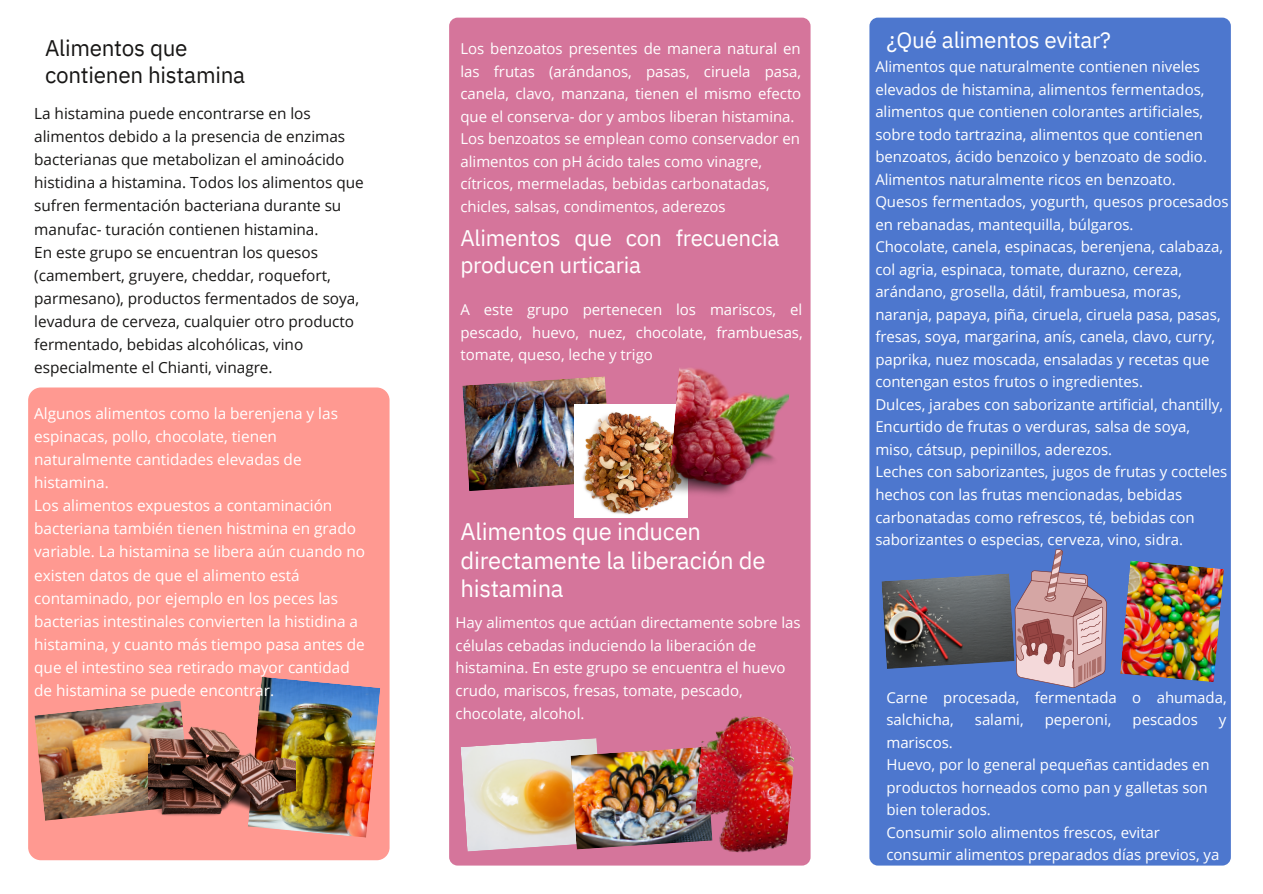
<style>
.page{position:relative;width:1263px;height:894px;background:#fff}
.page>*{position:absolute;margin:0;border:0;box-sizing:border-box;transform-origin:0 0}
.t1{font:23.85px/28.7px "IBM Plex Sans";letter-spacing:-.01em;color:#fff}
.t2{font:22.5px/27px "IBM Plex Sans";letter-spacing:-.01em;color:#fff}
.t3{font:22.5px/27px "IBM Plex Sans";letter-spacing:-.01em;color:#171615}
.t4{font:15.3px/23.1px "Open Sans";color:#fff}
.t5{font:15.3px/23.1px "Open Sans";color:#171615}
.t6{font:15px/22.5px "Open Sans";color:#fff}
</style>
<div class="page">
<div style="left:28px;top:387px;width:362px;height:473px;background:#ff9991;border-radius:13px"></div>
<div style="left:449px;top:18px;width:361px;height:847px;background:#d5759b;border-radius:9px"></div>
<div style="left:869px;top:18px;width:362px;height:847px;background:#4d77ce;border-radius:9px"></div>
<img style="left:34px;top:700px;width:149px;height:120px">
<img style="left:248px;top:677px;width:132px;height:160px">
<img style="left:148px;top:726px;width:147px;height:91px">
<img style="left:462px;top:376px;width:145px;height:115px">
<img style="left:575px;top:404px;width:113px;height:113px">
<img style="left:668px;top:368px;width:121px;height:141px">
<img style="left:461px;top:738px;width:136px;height:113px">
<img style="left:570px;top:746px;width:122px;height:103px">
<img style="left:692px;top:716px;width:102px;height:137px">
<img style="left:881px;top:573px;width:134px;height:95px">
<img style="left:1120px;top:561px;width:104px;height:121px">
<svg style="left:1015px;top:549px;width:92px;height:138px"></svg>
<h2 class="t3" style="left:45px;top:34px;width:202px">Alimentos que contienen histamina</h2>
<p class="t5" style="left:34px;top:102px;width:331px">La histamina puede encontrarse en los alimentos debido a la presencia de enzimas bacterianas que metabolizan el aminoácido histidina a histamina. Todos los alimentos que sufren fermentación bacteriana durante su manufac- turación contienen histamina.<br>En este grupo se encuentran los quesos (camembert, gruyere, cheddar, roquefort, parmesano), productos fermentados de soya, levadura de cerveza, cualquier otro producto fermentado, bebidas alcohólicas, vino especialmente el Chianti, vinagre.</p>
<p class="t4" style="left:34px;top:401px;width:332px">Algunos alimentos como la berenjena y las espinacas, pollo, chocolate, tienen naturalmente cantidades elevadas de histamina.<br>Los alimentos expuestos a contaminación bacteriana también tienen histmina en grado variable. La histamina se libera aún cuando no existen datos de que el alimento está contaminado, por ejemplo en los peces las bacterias intestinales convierten la histidina a histamina, y cuanto más tiempo pasa antes de que el intestino sea retirado mayor cantidad de histamina se puede encontrar.</p>
<p class="t6" style="left:460px;top:37px;width:342px">Los benzoatos presentes de manera natural en las frutas (arándanos, pasas, ciruela pasa, canela, clavo, manzana, tienen el mismo efecto que el conserva- dor y ambos liberan histamina.<br>Los benzoatos se emplean como conservador en alimentos con pH ácido tales como vinagre, cítricos, mermeladas, bebidas carbonatadas, chicles, salsas, condimentos, aderezos</p>
<h2 class="t2" style="left:460px;top:223px;width:320px">Alimentos que con frecuencia producen urticaria</h2>
<p class="t6" style="left:460px;top:298px;width:344px;text-align:justify">A este grupo pertenecen los mariscos, el pescado, huevo, nuez, chocolate, frambuesas, tomate, queso, leche y trigo</p>
<h1 class="t1" style="left:460px;top:516px;width:307px">Alimentos que inducen directamente la liberación de histamina</h1>
<p class="t6" style="left:456px;top:611px;width:346px">Hay alimentos que actúan directamente sobre las células cebadas induciendo la liberación de histamina. En este grupo se encuentra el huevo crudo, mariscos, fresas, tomate, pescado, chocolate, alcohol.</p>
<h2 class="t2" style="left:886px;top:26px;width:226px">¿Qué alimentos evitar?</h2>
<p class="t6" style="left:875px;top:55px;width:355px">Alimentos que naturalmente contienen niveles elevados de histamina, alimentos fermentados, alimentos que contienen colorantes artificiales, sobre todo tartrazina, alimentos que contienen benzoatos, ácido benzoico y benzoato de sodio.<br>Alimentos naturalmente ricos en benzoato.<br>Quesos fermentados, yogurth, quesos procesados en rebanadas, mantequilla, búlgaros.<br>Chocolate, canela, espinacas, berenjena, calabaza, col agria, espinaca, tomate, durazno, cereza, arándano, grosella, dátil, frambuesa, moras, naranja, papaya, piña, ciruela, ciruela pasa, pasas, fresas, soya, margarina, anís, canela, clavo, curry, paprika, nuez moscada, ensaladas y recetas que contengan estos frutos o ingredientes.<br>Dulces, jarabes con saborizante artificial, chantilly, Encurtido de frutas o verduras, salsa de soya, miso, cátsup, pepinillos, aderezos.<br>Leches con saborizantes, jugos de frutas y cocteles hechos con las frutas mencionadas, bebidas carbonatadas como refrescos, té, bebidas con saborizantes o especias, cerveza, vino, sidra.</p>
<p class="t6" style="left:886px;top:685px;width:342px">Carne procesada, fermentada o ahumada, salchicha,</p>
<p class="t6" style="left:975px;top:707px;width:50px">salami,</p>
<p class="t6" style="left:1045px;top:707px;width:68px">peperoni,</p>
<p class="t6" style="left:1132px;top:707px;width:67px">pescados</p>
<p class="t6" style="left:1219px;top:707px;width:9px">y</p>
<p class="t6" style="left:886px;top:730px;width:335px">mariscos.<br>Huevo, por lo general pequeñas cantidades en productos horneados como pan y galletas son bien tolerados.<br>Consumir solo alimentos frescos, evitar consumir alimentos preparados días previos, ya</p>
</div>
